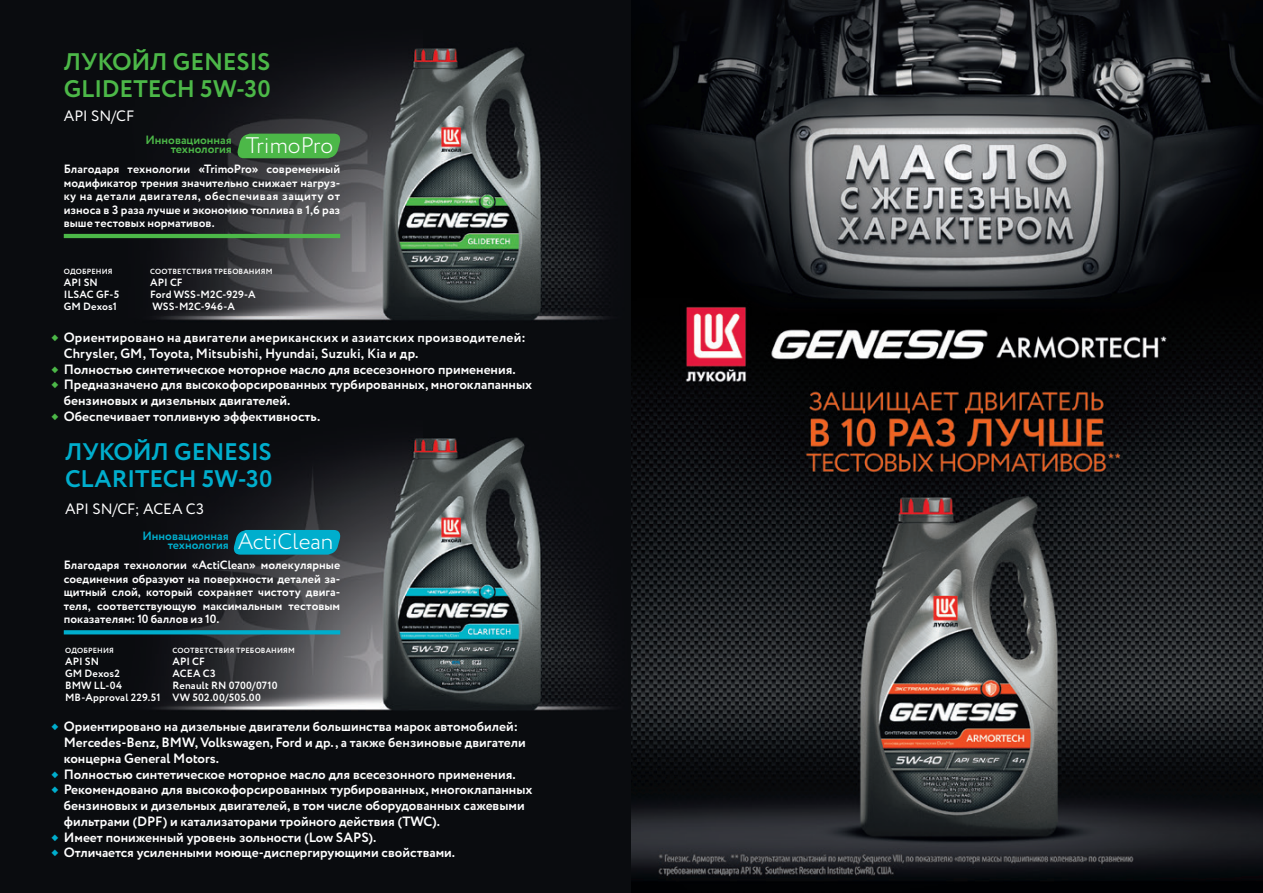
<style>
.page{position:relative;width:1263px;height:893px;background:#fff}
.page>*{position:absolute;margin:0;border:0;box-sizing:border-box;transform-origin:0 0}
.t1{font:700 24px "Circe";letter-spacing:-.01em;color:#4cb848}
.t2{font:700 24px "Circe";letter-spacing:-.01em;color:#00aecd}
.t3{font:300 22.5px "Circe";color:#fff}
.t4{font:15px "Circe";letter-spacing:-.005em;color:#fff}
.t5{font:700 13.5px/15.8px "Circe";color:#fff}
.t6{font:700 13.5px "Circe";letter-spacing:.02em;color:#fff}
.t7{font:700 12px/13.5px "Circe";color:#fff;text-align:justify}
.t8{font:700 12px "Circe";color:#4cb848}
.t9{font:700 12px "Circe";color:#00aecd}
.t10{font:700 10.5px "Circe";letter-spacing:.015em;color:#fff}
.t11{font:700 7.5px "Circe";letter-spacing:.02em;color:#fff}
.s1{font-family:"Minion Pro";font-weight:400;font-size:16.5px;color:#4cb848}
.s2{font-family:"Minion Pro";font-weight:400;font-size:16.5px;color:#00aecd}
</style>
<div class="page">
<img style="left:0;top:0;width:631px;height:893px">
<img style="left:631px;top:0;width:632px;height:893px">
<svg style="left:236px;top:134px;width:106px;height:24px;background:#4aae47"></svg>
<svg style="left:232px;top:530px;width:110px;height:25px;background:#03a1be"></svg>
<hr style="left:64px;top:234px;width:276px;height:4px;background:#4cb848">
<svg style="left:64px;top:630px;width:276px;height:4px"></svg>
<p class="t1" style="left:64px;top:46px;width:208px">ЛУКОЙЛ GENESIS</p>
<p class="t1" style="left:64px;top:73px;width:208px">GLIDETECH 5W-30</p>
<p class="t4" style="left:64px;top:106px;width:72px">API SN/CF</p>
<p class="t8" style="left:145px;top:132px;width:88px">Инновационная</p>
<p class="t8" style="left:171px;top:141px;width:63px">технология</p>
<p class="t3" style="left:246px;top:131px;width:89px">TrimoPro</p>
<p class="t7" style="left:64px;top:163px;width:278px">Благодаря технологии «TrimoPro» современный модификатор трения значительно снижает нагруз&shy;ку на детали двигателя, обеспечивая защиту от износа в 3 раза лучше и экономию топлива в 1,6 раз выше тестовых нормативов.</p>
<p class="t11" style="left:64px;top:267px;width:50px">ОДОБРЕНИЯ</p>
<p class="t10" style="left:64px;top:276px;width:36px">API SN</p>
<p class="t10" style="left:64px;top:288px;width:57px">ILSAC GF-5</p>
<p class="t10" style="left:64px;top:300px;width:55px">GM Dexos1</p>
<p class="t11" style="left:150px;top:267px;width:124px">СООТВЕТСТВИЯ ТРЕБОВАНИЯМ</p>
<p class="t10" style="left:150px;top:276px;width:34px">API CF</p>
<p class="t10" style="left:150px;top:288px;width:107px">Ford WSS-M2C-929-A</p>
<p class="t10" style="left:152px;top:300px;width:84px">WSS-M2C-946-A</p>
<p class="t6" style="left:51px;top:328px;width:476px"><span class="s1">◆</span> Ориентировано на двигатели американских и азиатских производителей:</p>
<p class="t5" style="left:64px;top:346px;width:356px">Chrysler, GM, Toyota, Mitsubishi, Hyundai, Suzuki, Kia и др.</p>
<p class="t5" style="left:51px;top:362px;width:466px"><span class="s1">◆</span> Полностью синтетическое моторное масло для всесезонного применения.</p>
<p class="t5" style="left:64px;top:378px;width:470px;text-indent:-13px"><span class="s1">◆</span> Предназначено для высокофорсированных турбированных, многоклапанных бензиновых и дизельных двигателей.</p>
<p class="t5" style="left:51px;top:409px;width:271px"><span class="s1">◆</span> Обеспечивает топливную эффективность.</p>
<p class="t2" style="left:65px;top:436px;width:208px">ЛУКОЙЛ GENESIS</p>
<p class="t2" style="left:65px;top:463px;width:209px">CLARITECH 5W-30</p>
<p class="t4" style="left:65px;top:499px;width:141px">API SN/CF; ACEA C3</p>
<p class="t9" style="left:142px;top:528px;width:88px">Инновационная</p>
<p class="t9" style="left:168px;top:537px;width:63px">технология</p>
<p class="t3" style="left:238px;top:527px;width:97px">ActiClean</p>
<p class="t7" style="left:64px;top:559px;width:278px">Благодаря технологии «ActiClean» молекулярные соединения образуют на поверхности деталей за&shy;щитный слой, который сохраняет чистоту двига&shy;теля, соответствующую максимальным тестовым показателям: 10 баллов из 10.</p>
<p class="t11" style="left:65px;top:645px;width:50px">ОДОБРЕНИЯ</p>
<p class="t10" style="left:65px;top:654px;width:36px">API SN</p>
<p class="t10" style="left:65px;top:666px;width:56px">GM Dexos2</p>
<p class="t10" style="left:65px;top:678px;width:58px">BMW LL-04</p>
<p class="t10" style="left:65px;top:690px;width:97px">MB-Approval 229.51</p>
<p class="t11" style="left:172px;top:645px;width:124px">СООТВЕТСТВИЯ ТРЕБОВАНИЯМ</p>
<p class="t10" style="left:172px;top:654px;width:34px">API CF</p>
<p class="t10" style="left:172px;top:666px;width:45px">ACEA C3</p>
<p class="t10" style="left:172px;top:678px;width:107px">Renault RN 0700/0710</p>
<p class="t10" style="left:172px;top:690px;width:90px">VW 502.00/505.00</p>
<p class="t5" style="left:51px;top:719px;width:469px"><span class="s2">◆</span> Ориентировано на дизельные двигатели большинства марок автомобилей:</p>
<p class="t5" style="left:64px;top:735px;width:463px">Mercedes-Benz, BMW, Volkswagen, Ford и др., а также бензиновые двигатели</p>
<p class="t5" style="left:64px;top:751px;width:157px">концерна General Motors.</p>
<p class="t5" style="left:51px;top:767px;width:466px"><span class="s2">◆</span> Полностью синтетическое моторное масло для всесезонного применения.</p>
<p class="t5" style="left:51px;top:782px;width:483px;text-align:center"><span class="s2">◆</span> Рекомендовано для высокофорсированных турбированных, многоклапанных бензиновых и дизельных двигателей, в том числе оборудованных сажевыми</p>
<p class="t5" style="left:64px;top:814px;width:378px">фильтрами (DPF) и катализаторами тройного действия (TWC).</p>
<p class="t5" style="left:51px;top:830px;width:327px"><span class="s2">◆</span> Имеет пониженный уровень зольности (Low SAPS).</p>
<p class="t5" style="left:51px;top:845px;width:406px"><span class="s2">◆</span> Отличается усиленными моюще-диспергирующими свойствами.</p>
</div>
